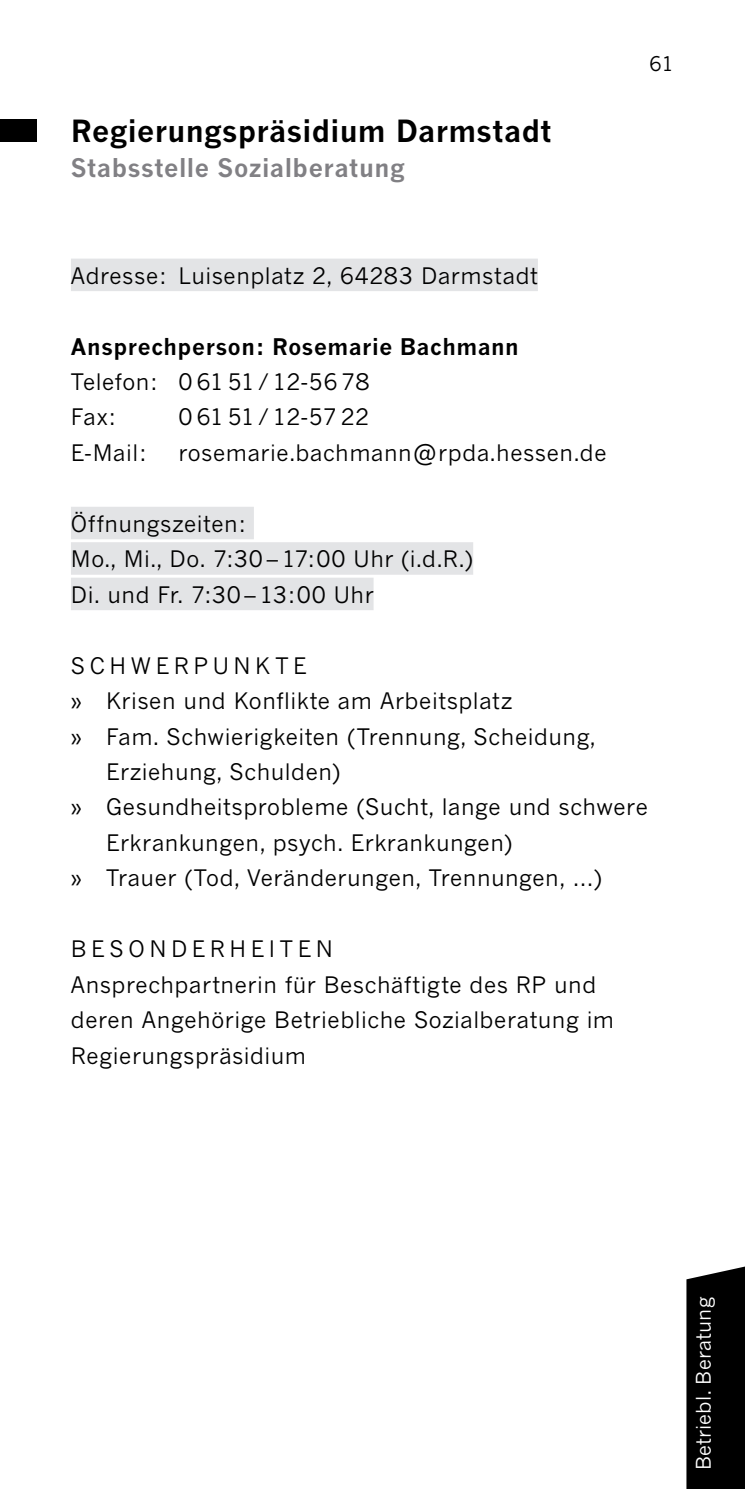
<style>
.page{position:relative;width:745px;height:1489px;background:#fff}
.page>*{position:absolute;margin:0;border:0;box-sizing:border-box;transform-origin:0 0}
.t1{font:700 30px "News Gothic CE";letter-spacing:.015em;color:#000}
.t2{font:700 25px "News Gothic CE";letter-spacing:.02em;color:#818084}
.t3{font:22.5px/35.5px "News Gothic CE";letter-spacing:.025em;color:#000}
.t4{font:700 22.5px "News Gothic CE";letter-spacing:.03em;color:#000}
.t5{font:22.5px "News Gothic CE";letter-spacing:.205em;color:#000}
.t6{font:20px "News Gothic CE";letter-spacing:.01em;color:#fff}
.t7{font:20px "News Gothic CE";color:#000}
</style>
<div class="page">
<div style="left:71px;top:258px;width:466px;height:33px;background:#e3e4e6"></div>
<div style="left:71px;top:506px;width:183px;height:33px;background:#e3e4e6"></div>
<div style="left:71px;top:542px;width:402px;height:32px;background:#e3e4e6"></div>
<div style="left:71px;top:577px;width:302px;height:33px;background:#e3e4e6"></div>
<div style="left:0;top:119px;width:37px;height:23px;background:#000"></div>
<div style="left:686px;top:1266px;width:58px;height:222px;background:#000"></div>
<h1 class="t1" style="left:71px;top:111px;width:482px">Regierungspräsidium Darmstadt</h1>
<p class="t2" style="left:71px;top:151px;width:335px">Stabsstelle Sozialberatung</p>
<p class="t3" style="left:71px;top:257px;width:468px">Adresse: Luisenplatz 2, 64283 Darmstadt</p>
<p class="t4" style="left:71px;top:331px;width:449px">Ansprechperson: Rosemarie Bachmann</p>
<p class="t3" style="left:71px;top:364px;width:300px">Telefon: 0 61 51 / 12-56 78<br>Fax:</p>
<p class="t3" style="left:178px;top:399px;width:192px">0 61 51 / 12-57 22</p>
<p class="t3" style="left:71px;top:434px;width:77px">E-Mail:</p>
<p class="t3" style="left:178px;top:434px;width:429px">rosemarie.bachmann@rpda.hessen.de</p>
<p class="t3" style="left:71px;top:505px;width:403px">Öffnungszeiten:<br>Mo., Mi., Do. 7:30 – 17:00 Uhr (i.d.R.)<br>Di. und Fr. 7:30 – 13:00 Uhr</p>
<p class="t7" style="left:648px;top:51px;width:26px">61</p>
<p class="t5" style="left:71px;top:651px;width:237px">SCHWERPUNKTE</p>
<p class="t3" style="left:71px;top:683px;width:442px">» Krisen und Konflikte am Arbeitsplatz</p>
<p class="t3" style="left:71px;top:718px;width:525px">» Fam. Schwierigkeiten (Trennung, Scheidung,</p>
<p class="t3" style="left:106px;top:753px;width:236px">Erziehung, Schulden)</p>
<p class="t3" style="left:71px;top:789px;width:578px">» Gesundheitsprobleme (Sucht, lange und schwere</p>
<p class="t3" style="left:106px;top:824px;width:407px">Erkrankungen, psych. Erkrankungen)</p>
<p class="t3" style="left:71px;top:860px;width:532px">» Trauer (Tod, Veränderungen, Trennungen, …)</p>
<p class="t3" style="left:71px;top:931px;width:544px">BESONDERHEITEN<br>Ansprechpartnerin für Beschäftigte des RP und deren Angehörige Betriebliche Sozialberatung im Regierungspräsidium</p>
<p class="t6" style="left:691px;top:1470px;width:175px;rotate:-90deg">Betriebl. Beratung</p>
</div>
